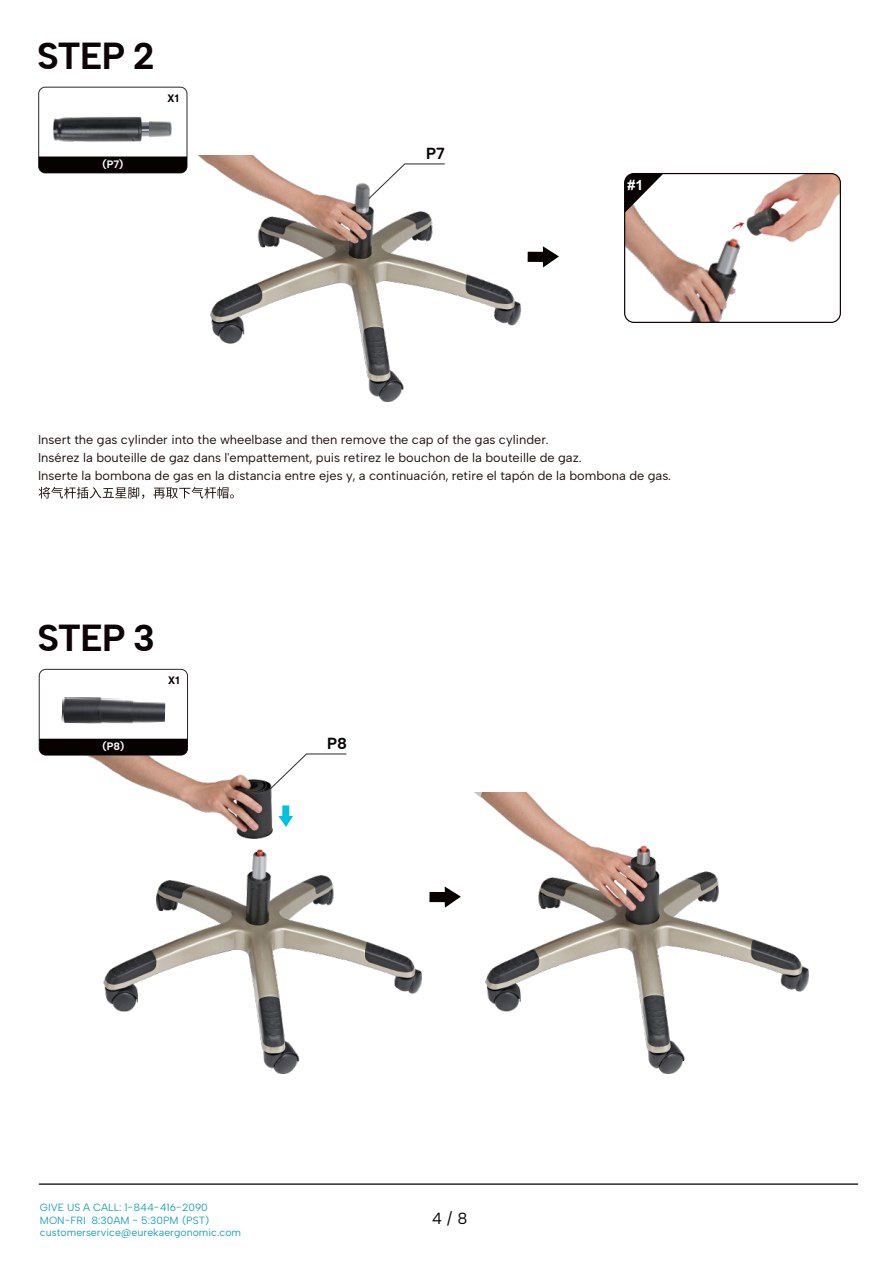
<style>
.page{position:relative;width:893px;height:1263px;background:#fff}
.page>*{position:absolute;margin:0;border:0;box-sizing:border-box;transform-origin:0 0}
.t1{font:700 36.75px "Albert Sans";letter-spacing:-.02em;color:#0b0306}
.t2{font:16.05px "Albert Sans";color:#040000}
.t3{font:700 15.6px "Albert Sans";color:#090204}
.t4{font:700 14.1px "Arial";color:#fff}
.t5{font:12.75px/18px "Albert Sans";color:#201512}
.t6{font:10.5px/12.6px "Albert Sans";color:#24a3b9}
.t7{font:700 10.5px "Albert Sans";color:#fff}
.t8{font:700 10.5px "Helvetica";color:#080103}
</style>
<div class="page">
<img style="left:626px;top:213px;width:213px;height:108px">
<img style="left:730px;top:175px;width:109px;height:69px">
<img style="left:198px;top:155px;width:323px;height:247px">
<hr style="left:39px;top:1183px;width:818px;height:2px;background:#040000">
<div style="left:38px;top:87px;width:149px;height:86px;border:1px solid #2c2927;border-radius:7px"></div>
<div style="left:624px;top:173px;width:217px;height:150px;border:1px solid #090104;border-radius:9px"></div>
<svg style="left:624px;top:174px;width:39px;height:39px"></svg>
<svg style="left:367px;top:163px;width:78px;height:37px"></svg>
<div style="left:39px;top:157px;width:148px;height:16px;background:#070102"></div>
<img style="left:53px;top:116px;width:119px;height:26px">
<img style="left:149px;top:121px;width:22px;height:16px">
<svg style="left:527px;top:246px;width:32px;height:21px"></svg>
<svg style="left:39px;top:487px;width:195px;height:12px"></svg>
<img style="left:88px;top:756px;width:333px;height:318px">
<div style="left:39px;top:669px;width:149px;height:87px;border:1px solid #2c2927;border-radius:7px"></div>
<div style="left:39px;top:739px;width:148px;height:16px;background:#070102"></div>
<svg style="left:278px;top:805px;width:15px;height:22px"></svg>
<svg style="left:429px;top:886px;width:32px;height:22px"></svg>
<svg style="left:269px;top:753px;width:78px;height:37px"></svg>
<img style="left:61px;top:697px;width:104px;height:27px">
<img style="left:475px;top:793px;width:333px;height:281px">
<img style="left:354px;top:183px;width:17px;height:26px">
<h1 class="t1" style="left:37px;top:32px;width:119px">STEP 2</h1>
<p class="t8" style="left:167px;top:91px;width:14px">X1</p>
<p class="t7" style="left:102px;top:158px;width:24px">(P7)</p>
<p class="t3" style="left:426px;top:143px;width:20px">P7</p>
<p class="t4" style="left:627px;top:177px;width:17px">#1</p>
<p class="t5" style="left:38px;top:430px;width:634px">Insert the gas cylinder into the wheelbase and then remove the cap of the gas cylinder.<br>Insérez la bouteille de gaz dans l'empattement, puis retirez le bouchon de la bouteille de gaz.<br>Inserte la bombona de gas en la distancia entre ejes y, a continuación, retire el tapón de la bombona de gas.</p>
<h1 class="t1" style="left:38px;top:614px;width:119px">STEP 3</h1>
<p class="t8" style="left:168px;top:674px;width:14px">X1</p>
<p class="t7" style="left:102px;top:740px;width:25px">(P8)</p>
<p class="t3" style="left:327px;top:733px;width:21px">P8</p>
<p class="t6" style="left:40px;top:1201px;width:203px">GIVE US A CALL: 1-844-416-2090<br>MON-FRI 8:30AM - 5:30PM (PST) customerservice@eurekaergonomic.com</p>
<p class="t2" style="left:431px;top:1209px;width:37px">4 / 8</p>
</div>
